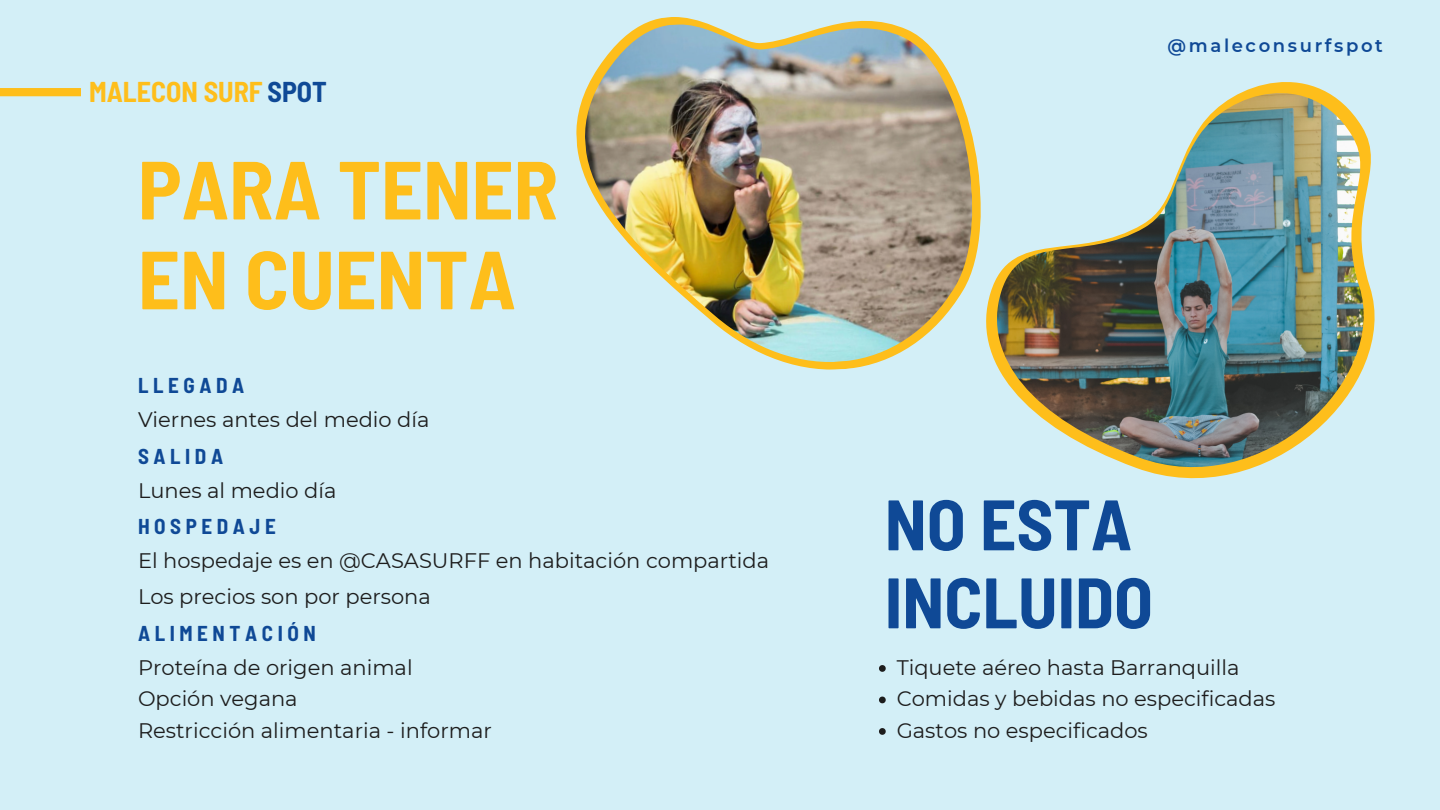
<style>
.page{position:relative;width:1440px;height:810px;background:#d3eff7}
.page>*{position:absolute;margin:0;border:0;box-sizing:border-box;transform-origin:0 0}
.t1{font:700 semi-condensed 82.3px "Barlow";color:#febe1b}
.t2{font:700 semi-condensed 71.3px/78px "Barlow";color:#0f4996}
.t3{font:700 semi-condensed 28px "Barlow";color:#febe1b}
.t4{font:21px "Montserrat";color:#1d1d1d}
.t5{font:700 semi-condensed 21px "Barlow";letter-spacing:.22em;color:#0f4996}
.t6{font:600 18px "Montserrat";letter-spacing:.145em;color:#0f4996}
.s1{color:#0f4996}
</style>
<div class="page">
<div style="left:0;top:88px;width:81px;height:8px;background:#febe1b"></div>
<img style="left:578px;top:17px;width:403px;height:353px">
<svg style="left:879px;top:665px;width:7px;height:7px"></svg>
<svg style="left:879px;top:697px;width:7px;height:6px"></svg>
<svg style="left:879px;top:728px;width:7px;height:7px"></svg>
<svg style="left:986px;top:82px;width:389px;height:396px"></svg>
<img style="left:997px;top:93px;width:366px;height:374px">
<p class="t3" style="left:89px;top:74px;width:239px">MALECON SURF <span class="s1">SPOT</span></p>
<p class="t1" style="left:138px;top:137px;width:422px">PARA TENER</p>
<p class="t1" style="left:138px;top:227px;width:379px">EN CUENTA</p>
<p class="t5" style="left:138px;top:372px;width:108px">LLEGADA</p>
<p class="t4" style="left:138px;top:406px;width:293px">Viernes antes del medio día</p>
<p class="t5" style="left:138px;top:443px;width:87px">SALIDA</p>
<p class="t4" style="left:138px;top:477px;width:200px">Lunes al medio día</p>
<p class="t5" style="left:138px;top:513px;width:139px">HOSPEDAJE</p>
<p class="t4" style="left:138px;top:548px;width:633px">El hospedaje es en @CASASURFF en habitación compartida</p>
<p class="t4" style="left:138px;top:584px;width:294px">Los precios son por persona</p>
<p class="t5" style="left:138px;top:620px;width:179px">ALIMENTACIÓN</p>
<p class="t4" style="left:138px;top:654px;width:276px">Proteína de origen animal</p>
<p class="t4" style="left:138px;top:686px;width:161px">Opción vegana</p>
<p class="t4" style="left:138px;top:717px;width:355px">Restricción alimentaria - informar</p>
<p class="t6" style="left:1168px;top:35px;width:217px">@maleconsurfspot</p>
<p class="t2" style="left:885px;top:483px;width:270px">NO ESTA<br>INCLUIDO</p>
<p class="t4" style="left:897px;top:654px;width:344px">Tiquete aéreo hasta Barranquilla</p>
<p class="t4" style="left:897px;top:686px;width:380px">Comidas y bebidas no especificadas</p>
<p class="t4" style="left:897px;top:717px;width:253px">Gastos no especificados</p>
</div>
